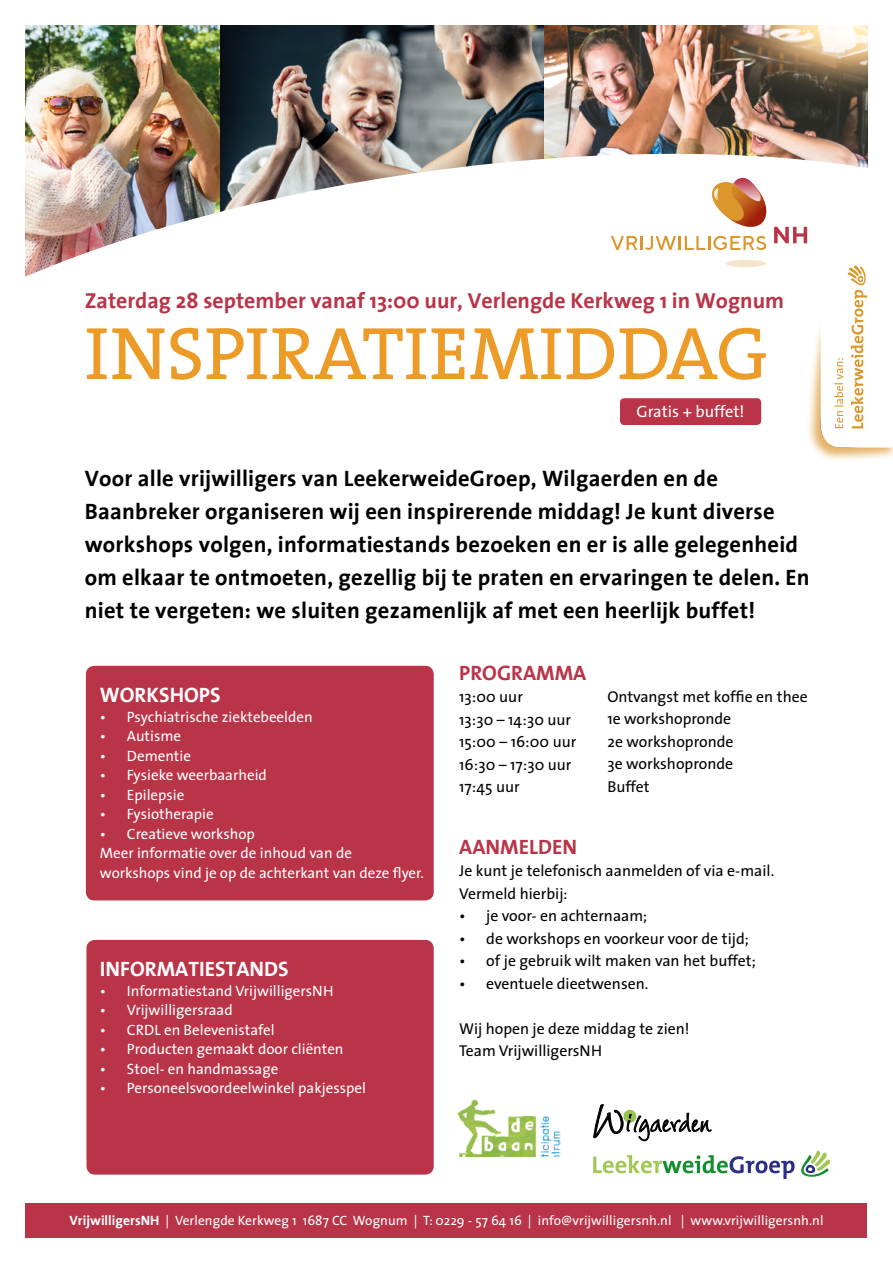
<style>
.page{position:relative;width:893px;height:1263px;background:#fff}
.page>*{position:absolute;margin:0;border:0;box-sizing:border-box;transform-origin:0 0}
.t1{font:75px "The Serif";color:#ed9b27}
.t2{font:700 22.5px/33px "The Sans";letter-spacing:.01em;color:#000}
.t3{font:700 21.9px "The Sans";color:#ba3448}
.t4{font:700 21px "The Sans";color:#fff}
.t5{font:700 21px "The Sans";color:#ba3448}
.t6{font:16.5px "The Sans";color:#fff}
.t7{font:15.75px/22.5px "The Sans";color:#000}
.t8{font:15px/19.5px "The Sans";color:#fff}
.t9{font:13.5px "The Sans";letter-spacing:.005em;color:#fff}
.s1{font-weight:700}
</style>
<div class="page">
<div style="left:26px;top:1203px;width:841px;height:34px;background:#ba3448"></div>
<img style="left:219px;top:26px;width:326px;height:120px">
<img style="left:545px;top:26px;width:322px;height:120px">
<img style="left:26px;top:26px;width:193px;height:120px">
<img style="left:25px;top:146px;width:843px;height:131px">
<svg style="left:611px;top:175px;width:196px;height:75px"></svg>
<div style="left:726px;top:260px;width:40px;height:7px;background:#f6e5ca;border-radius:50%"></div>
<div style="left:806px;top:314px;width:87px;height:148px;background:#db962c;opacity:.75"></div>
<svg style="left:821px;top:251px;width:72px;height:197px"></svg>
<div style="left:620px;top:398px;width:141px;height:27px;background:#ba3448;border-radius:4px"></div>
<svg style="left:593px;top:1150px;width:237px;height:29px"></svg>
<svg style="left:594px;top:1104px;width:117px;height:37px"></svg>
<img style="left:457px;top:1099px;width:104px;height:57px">
<div style="left:86px;top:666px;width:348px;height:234px;background:#ba3448;border-radius:9px"></div>
<div style="left:86px;top:940px;width:348px;height:234px;background:#ba3448;border-radius:9px"></div>
<h3 class="t3" style="left:85px;top:282px;width:701px">Zaterdag 28 september vanaf 13:00 uur, Verlengde Kerkweg 1 in Wognum</h3>
<h1 class="t1" style="left:85px;top:306px;width:685px">INSPIRATIEMIDDAG</h1>
<p class="t6" style="left:636px;top:398px;width:110px">Gratis + buffet!</p>
<p class="t2" style="left:85px;top:461px;width:726px">Voor alle vrijwilligers van LeekerweideGroep, Wilgaerden en de Baanbreker organiseren wij een inspirerende middag! Je kunt diverse workshops volgen, informatiestands bezoeken en er is alle gelegenheid om elkaar te ontmoeten, gezellig bij te praten en ervaringen te delen. En niet te vergeten: we sluiten gezamenlijk af met een heerlijk buffet!</p>
<h3 class="t4" style="left:100px;top:677px;width:122px">WORKSHOPS</h3>
<p class="t8" style="left:100px;top:706px;width:214px">• Psychiatrische ziektebeelden</p>
<p class="t8" style="left:100px;top:726px;width:83px">• Autisme</p>
<p class="t8" style="left:100px;top:745px;width:93px">• Dementie</p>
<p class="t8" style="left:100px;top:765px;width:168px">• Fysieke weerbaarheid</p>
<p class="t8" style="left:100px;top:784px;width:86px">• Epilepsie</p>
<p class="t8" style="left:100px;top:804px;width:115px">• Fysiotherapie</p>
<p class="t8" style="left:100px;top:823px;width:326px">• Creatieve workshop<br>Meer informatie over de inhoud van de workshops vind je op de achterkant van deze flyer.</p>
<h3 class="t4" style="left:100px;top:952px;width:190px">INFORMATIESTANDS</h3>
<p class="t8" style="left:100px;top:980px;width:235px">• Informatiestand VrijwilligersNH</p>
<p class="t8" style="left:100px;top:1000px;width:134px">• Vrijwilligersraad</p>
<p class="t8" style="left:100px;top:1019px;width:176px">• CRDL en Belevenistafel</p>
<p class="t8" style="left:100px;top:1039px;width:245px">• Producten gemaakt door cliënten</p>
<p class="t8" style="left:100px;top:1058px;width:180px">• Stoel- en handmassage</p>
<p class="t8" style="left:100px;top:1078px;width:268px">• Personeelsvoordeelwinkel pakjesspel</p>
<h3 class="t5" style="left:459px;top:655px;width:129px">PROGRAMMA</h3>
<p class="t7" style="left:459px;top:685px;width:119px">13:00 uur<br>13:30 – 14:30 uur<br>15:00 – 16:00 uur<br>16:30 – 17:30 uur<br>17:45 uur</p>
<p class="t7" style="left:607px;top:685px;width:202px">Ontvangst met koffie en thee<br>1e workshopronde<br>2e workshopronde<br>3e workshopronde<br>Buffet</p>
<h3 class="t5" style="left:459px;top:829px;width:119px">AANMELDEN</h3>
<p class="t7" style="left:459px;top:859px;width:317px">Je kunt je telefonisch aanmelden of via e-mail.<br>Vermeld hierbij:</p>
<p class="t7" style="left:459px;top:904px;width:190px">• je voor- en achternaam;</p>
<p class="t7" style="left:459px;top:926px;width:291px">• de workshops en voorkeur voor de tijd;</p>
<p class="t7" style="left:459px;top:949px;width:298px">• of je gebruik wilt maken van het buffet;</p>
<p class="t7" style="left:459px;top:971px;width:191px">• eventuele dieetwensen.</p>
<p class="t7" style="left:459px;top:1016px;width:232px">Wij hopen je deze middag te zien!<br>Team VrijwilligersNH</p>
<p class="t9" style="left:69px;top:1209px;width:756px"><span class="s1">VrijwilligersNH</span> | Verlengde Kerkweg 1 1687 CC Wognum | T: 0229 - 57 64 16 | info@vrijwilligersnh.nl | www.vrijwilligersnh.nl</p>
</div>
